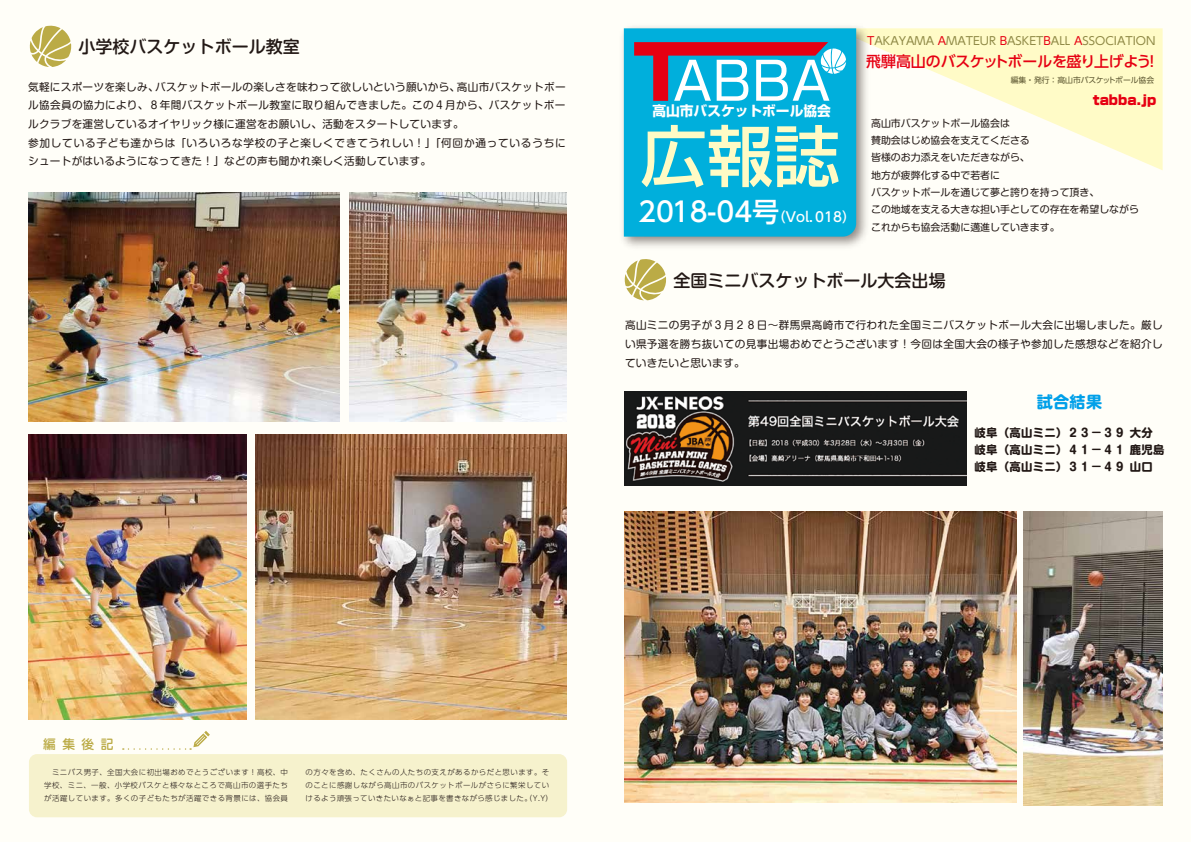
<style>
.page{position:relative;width:1191px;height:842px;background:#fffef8}
.page>*{position:absolute;margin:0;border:0;box-sizing:border-box;transform-origin:0 0}
.t1{font:500 66.5px "Shin Go Pr 6 N";color:#fffbc5}
.t2{font:500 27.1px "UD Shin Go Pro";color:#fff}
.t3{font:500 17px "Shin M Go Pr 6 N";color:#221815}
.t4{font:700 16.1px "Shin M Go Pr 6 N";color:#00a0e9}
.t5{font:500 14.9px "UD Shin Go Pro";letter-spacing:-.02em;color:#e60012}
.t6{font:700 13.7px "Shin Go Pro";color:#fff}
.t7{font:500 13.5px "UD Shin Go Pro";color:#fff}
.t8{font:900 13.5px "Shin Go Pr 6 N";color:#e60012}
.t9{font:500 12.8px "Shin M Go Pr 6 N";color:#bbab46}
.t10{font:700 11.3px/17px "Shin M Go Pr 6 N";letter-spacing:.025em;color:#221815}
.t11{font:11.3px "UD Shin Go Pro";color:#8e8845}
.t12{font:10.6px/18.6px "Shin M Go Pr 6 N";letter-spacing:.025em;color:#221815;text-align:justify}
.t13{font:9.9px/17.4px "Shin M Go Pr 6 N";color:#221815}
.t14{font:7.8px "UD Shin Go Pro";letter-spacing:-.005em;color:#5b552f}
.t15{font:300 7.4px/13px "UD Shin Go Pro";letter-spacing:.06em;color:#221815;text-align:justify}
.s1{color:#e60012}
</style>
<div class="page">
<svg style="left:873px;top:28px;width:289px;height:142px;fill:#fffbc7"></svg>
<img style="left:622px;top:27px;width:251px;height:220px">
<div style="left:624px;top:28px;width:232px;height:209px;background:#00afdc"></div>
<svg style="left:634px;top:42px;width:212px;height:59px"></svg>
<svg style="left:624px;top:259px;width:42px;height:41px"></svg>
<svg style="left:30px;top:25px;width:42px;height:42px"></svg>
<div style="left:29px;top:754px;width:538px;height:63px;background:#f6f2cd;border-radius:8px"></div>
<svg style="left:123px;top:731px;width:87px;height:19px"></svg>
<img style="left:256px;top:435px;width:311px;height:284px">
<img style="left:28px;top:435px;width:218px;height:284px">
<img style="left:28px;top:192px;width:311px;height:230px">
<img style="left:349px;top:192px;width:218px;height:230px">
<img style="left:624px;top:392px;width:342px;height:94px">
<img style="left:624px;top:511px;width:392px;height:292px">
<img style="left:1023px;top:511px;width:139px;height:294px">
<h3 class="t3" style="left:79px;top:33px;width:223px">小学校バスケットボール教室</h3>
<p class="t12" style="left:28px;top:77px;width:539px;text-align:left">気軽にスポーツを楽しみ、バスケットボールの楽しさを味わって欲しいという願いから、高山市バスケットボール協会員の協力により、８年間バスケットボール教室に取り組んできました。この４月から、バスケットボールクラブを運営しているオイヤリック様に運営をお願いし、活動をスタートしています。<br>参加している子ども達からは「いろいろな学校の子と楽しくできてうれしい！」「何回か通っているうちにシュートがはいるようになってきた！」などの声も聞かれ楽しく活動しています。</p>
<p class="t11" style="left:867px;top:32px;width:290px"><span class="s1">T</span>AKAYAMA <span class="s1">A</span>MATEUR <span class="s1">B</span>ASKET<span class="s1">B</span>ALL <span class="s1">A</span>SSOCIATION</p>
<h3 class="t5" style="left:866px;top:49px;width:295px">飛騨高山のバスケットボールを盛り上げよう！</h3>
<p class="t6" style="left:652px;top:99px;width:180px">高山市バスケットボール協会</p>
<h1 class="t1" style="left:640px;top:101px;width:201px">広報誌</h1>
<p class="t7" style="left:772px;top:206px;width:85px">（Ｖｏｌ．0 1 8）</p>
<h2 class="t2" style="left:638px;top:189px;width:143px">2018-04号</h2>
<p class="t14" style="left:1010px;top:74px;width:145px">編集・発行：高山市バスケットボール協会</p>
<p class="t8" style="left:1092px;top:90px;width:65px">tabba.jp</p>
<p class="t13" style="left:871px;top:114px;width:269px">高山市バスケットボール協会は<br>賛助会はじめ協会を支えてくださる<br>皆様のお力添えをいただきながら、<br>地方が疲弊化する中で若者に<br>バスケットボールを通じて夢と誇りを持って頂き、<br>この地域を支える大きな担い手としての存在を希望しながらこれからも協会活動に邁進していきます。</p>
<h3 class="t3" style="left:673px;top:266px;width:274px">全国ミニバスケットボール大会出場</h3>
<p class="t12" style="left:625px;top:316px;width:539px">高山ミニの男子が３月２８日～群馬県高崎市で行われた全国ミニバスケットボール大会に出場しました。厳しい県予選を勝ち抜いての見事出場おめでとうございます！今回は全国大会の様子や参加した感想などを紹介していきたいと思います。</p>
<h3 class="t4" style="left:1036px;top:388px;width:67px">試合結果</h3>
<p class="t10" style="left:974px;top:424px;width:191px">岐阜（高山ミニ）２３－３９ 大分岐阜（高山ミニ）４１－４１ 鹿児島岐阜（高山ミニ）３１－４９ 山口</p>
<p class="t9" style="left:43px;top:733px;width:72px">編集後記</p>
<p class="t15" style="left:44px;top:765px;width:245px">　ミニバス男子、全国大会に初出場おめでとうございます！高校、中学校、ミニ、一般、小学校バスケと様々なところで高山市の選手たちが活躍しています。多くの子どもたちが活躍できる背景には、協会員</p>
<p class="t15" style="left:305px;top:765px;width:249px;text-align:left">の方々を含め、たくさんの人たちの支えがあるからだと思います。そのことに感謝しながら高山市のバスケットボールがさらに繁栄していけるよう頑張っていきたいなぁと記事を書きながら感じました。（Y.Y）</p>
</div>
